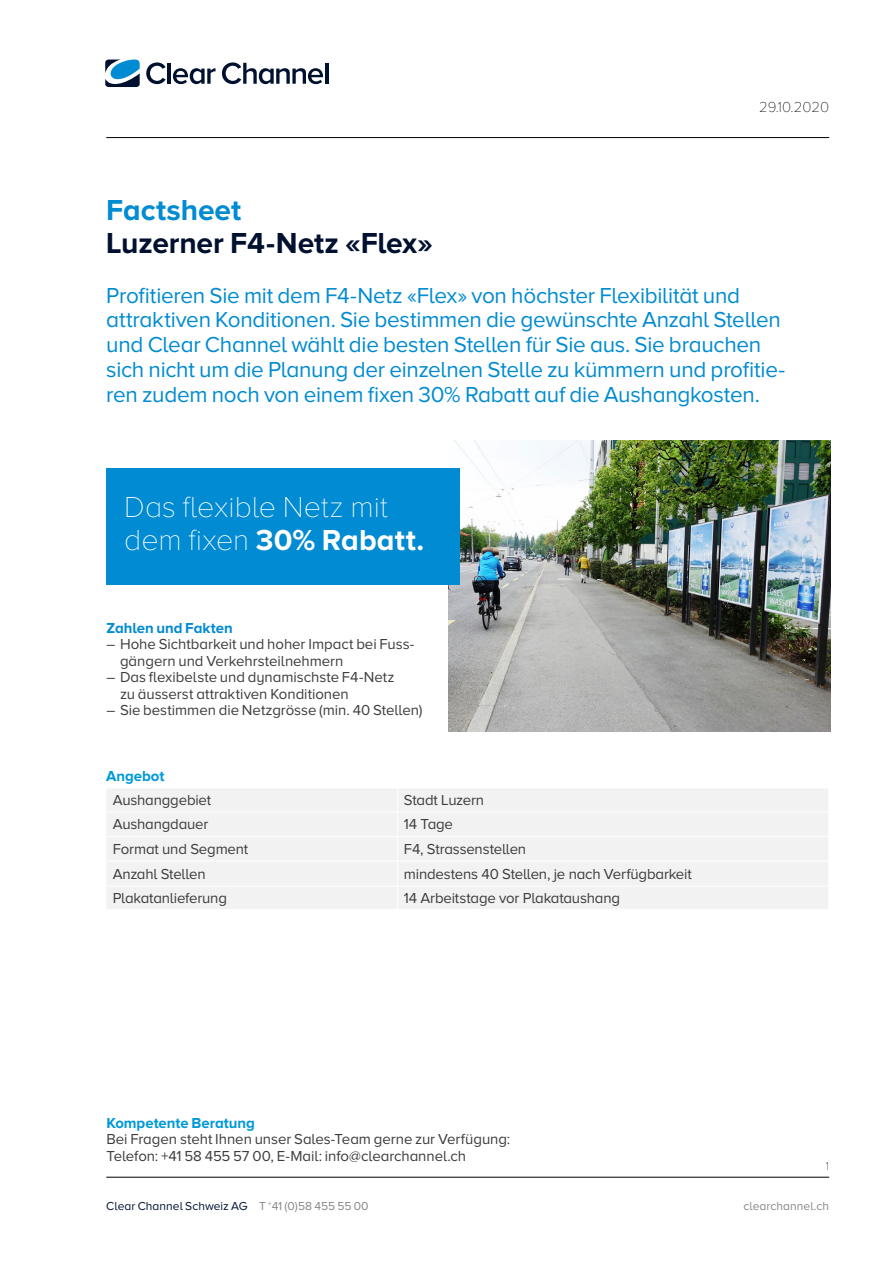
<style>
.page{position:relative;width:893px;height:1263px;background:#fff}
.page>*{position:absolute;margin:0;border:0;box-sizing:border-box;transform-origin:0 0}
.t1{font:100 30px/33px "Proxima Nova A";color:#fff}
.t2{font:700 30px "Proxima Nova A";letter-spacing:-.005em;color:#001130}
.t3{font:700 30px "Proxima Nova A";letter-spacing:-.005em;color:#008bd2}
.t4{font:22.5px/24.8px "Proxima Nova A";letter-spacing:-.015em;color:#008bd2}
.t5{font:15px/16.5px "Proxima Nova A";letter-spacing:-.005em;color:#3c3c3b}
.t6{font:700 15px "Proxima Nova A";letter-spacing:-.005em;color:#0099d8}
.t7{font:700 15px "Proxima Nova A";letter-spacing:-.005em;color:#008bd2}
.t8{font:100 15px "Proxima Nova A";color:#000}
.t9{font:12px "Proxima Nova A";letter-spacing:.005em;color:#001130}
.t10{font:12px "Proxima Nova A";letter-spacing:.005em;color:#878787}
.t11{font:100 12px "Proxima Nova A";color:#000}
.s1{font-weight:700}
.s2{color:#878787}
</style>
<div class="page">
<hr style="left:106px;top:137px;width:723px;height:1px;background:#000">
<hr style="left:106px;top:1177px;width:723px;height:1px;background:#000">
<svg style="left:146px;top:62px;width:20px;height:22px"></svg>
<hr style="left:168px;top:63px;width:3px;height:21px;background:#001130">
<svg style="left:173px;top:68px;width:42px;height:16px"></svg>
<svg style="left:222px;top:62px;width:101px;height:22px"></svg>
<hr style="left:325px;top:63px;width:3px;height:21px;background:#001130">
<svg style="left:105px;top:60px;width:35px;height:27px"></svg>
<img style="left:449px;top:440px;width:382px;height:292px">
<div style="left:106px;top:469px;width:353px;height:116px;background:#008bd2"></div>
<div style="left:107px;top:789px;width:721px;height:120px;background:#f2f2f2"></div>
<hr style="left:106px;top:812px;width:292px;height:1px;background:#fff">
<hr style="left:398px;top:812px;width:431px;height:1px;background:#fff">
<hr style="left:106px;top:836px;width:292px;height:1px;background:#fff">
<hr style="left:398px;top:836px;width:431px;height:1px;background:#fff">
<hr style="left:106px;top:861px;width:292px;height:1px;background:#fff">
<hr style="left:398px;top:861px;width:431px;height:1px;background:#fff">
<hr style="left:106px;top:886px;width:292px;height:1px;background:#fff">
<hr style="left:398px;top:886px;width:431px;height:1px;background:#fff">
<svg style="left:397px;top:789px;width:1px;height:120px"></svg>
<h1 class="t3" style="left:106px;top:193px;width:136px">Factsheet</h1>
<h1 class="t2" style="left:106px;top:226px;width:328px">Luzerner F4-Netz «Flex»</h1>
<p class="t8" style="left:759px;top:99px;width:72px">29.10.2020</p>
<p class="t4" style="left:106px;top:282px;width:680px">Profitieren Sie mit dem F4-Netz «Flex» von höchster Flexibilität und attraktiven Konditionen. Sie bestimmen die gewünschte Anzahl Stellen und Clear Channel wählt die besten Stellen für Sie aus. Sie brauchen sich nicht um die Planung der einzelnen Stelle zu kümmern und profitie&shy;ren zudem noch von einem fixen 30% Rabatt auf die Aushangkosten.</p>
<h1 class="t1" style="left:124px;top:491px;width:301px">Das flexible Netz mit dem fixen <span class="s1">30% Rabatt.</span></h1>
<p class="t7" style="left:106px;top:619px;width:128px">Zahlen und Fakten</p>
<p class="t5" style="left:120px;top:636px;width:296px;text-indent:-13px">– Hohe Sichtbarkeit und hoher Impact bei Fuss&shy;gängern und Verkehrsteilnehmern</p>
<p class="t5" style="left:120px;top:669px;width:276px;text-indent:-14px">– Das flexibelste und dynamischste F4-Netz zu äusserst attraktiven Konditionen</p>
<p class="t5" style="left:106px;top:702px;width:317px">– Sie bestimmen die Netzgrösse (min. 40 Stellen)</p>
<p class="t6" style="left:106px;top:768px;width:60px">Angebot</p>
<p class="t5" style="left:113px;top:792px;width:100px">Aushanggebiet</p>
<p class="t5" style="left:404px;top:792px;width:82px">Stadt Luzern</p>
<p class="t5" style="left:113px;top:816px;width:97px">Aushangdauer</p>
<p class="t5" style="left:404px;top:816px;width:51px">14 Tage</p>
<p class="t5" style="left:113px;top:840px;width:137px">Format und Segment</p>
<p class="t5" style="left:404px;top:840px;width:124px">F4, Strassenstellen</p>
<p class="t5" style="left:113px;top:865px;width:95px">Anzahl Stellen</p>
<p class="t5" style="left:404px;top:865px;width:289px">mindestens 40 Stellen, je nach Verfügbarkeit</p>
<p class="t5" style="left:113px;top:889px;width:116px">Plakatanlieferung</p>
<p class="t5" style="left:404px;top:889px;width:218px">14 Arbeitstage vor Plakataushang</p>
<p class="t6" style="left:106px;top:1114px;width:150px">Kompetente Beratung</p>
<p class="t5" style="left:106px;top:1131px;width:405px">Bei Fragen steht Ihnen unser Sales-Team gerne zur Verfügung:<br>Telefon: +41 58 455 57 00, E-Mail: info@clearchannel.ch</p>
<p class="t9" style="left:106px;top:1200px;width:264px">Clear Channel Schweiz AG <span class="s2">T</span> <sup>+</sup><span class="s2">41 (0)58 455 55 00</span></p>
<p class="t11" style="left:826px;top:1159px;width:5px">1</p>
<p class="t10" style="left:744px;top:1200px;width:87px">clearchannel.ch</p>
</div>
